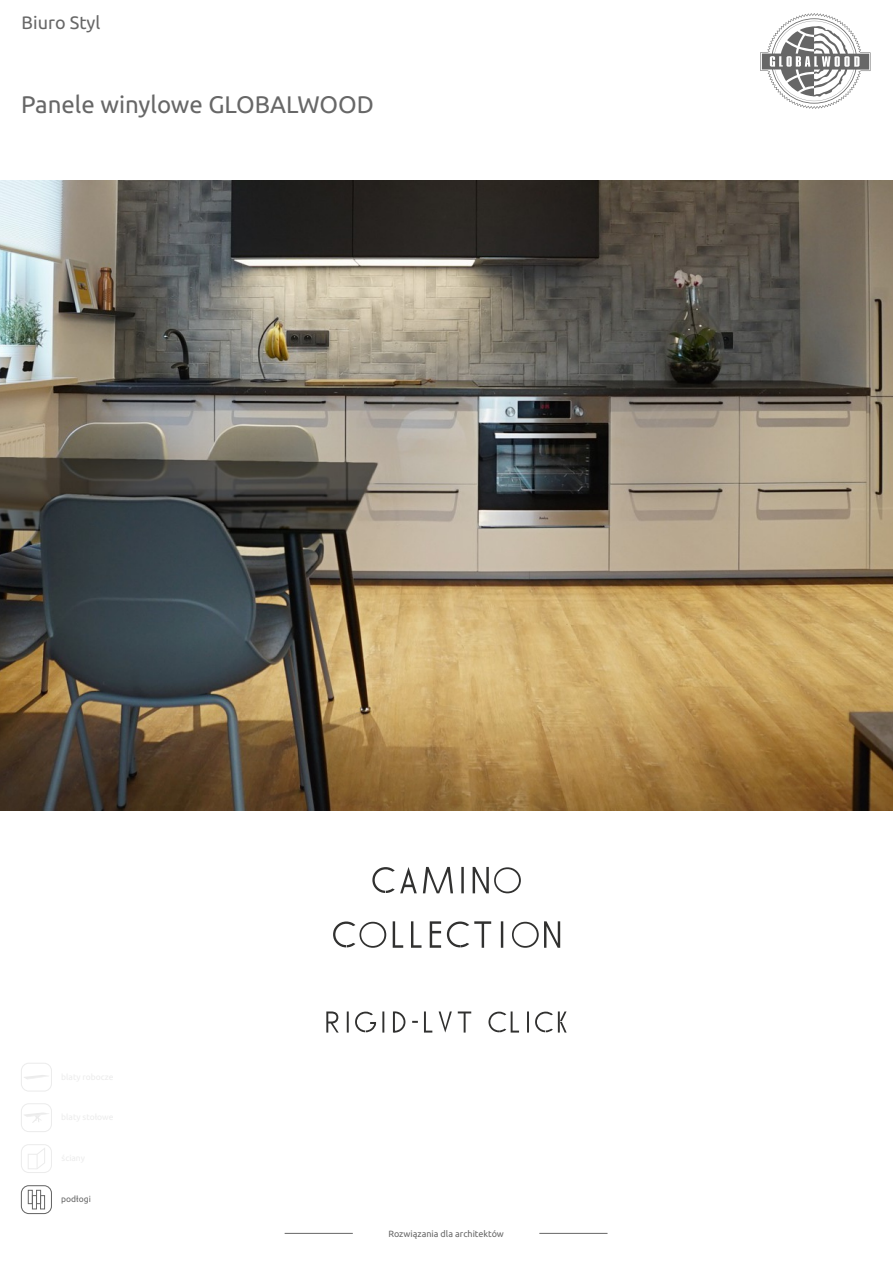
<style>
.page{position:relative;width:893px;height:1263px;background:#fff}
.page>*{position:absolute;margin:0;border:0;box-sizing:border-box;transform-origin:0 0}
.t1{font:24px "Ubuntu";color:#676767}
.t2{font:18px "Ubuntu";color:#676767}
.t3{font:9px "Ubuntu";color:#676767}
.t4{font:8.55px "Ubuntu";color:#676767}
</style>
<div class="page">
<div style="left:21px;top:1063px;width:31px;height:28px;border:1px solid #ececec;border-radius:7px"></div>
<svg style="left:24px;top:1075px;width:23px;height:4px"></svg>
<div style="left:21px;top:1103px;width:31px;height:29px;border:1px solid #ececec;border-radius:7px"></div>
<svg style="left:24px;top:1113px;width:25px;height:10px"></svg>
<svg style="left:21px;top:1144px;width:31px;height:29px"></svg>
<div style="left:21px;top:1185px;width:31px;height:29px;border:1px solid #676767;border-radius:7px"></div>
<div style="left:28px;top:1190px;width:5px;height:14px;border:1px solid #676767"></div>
<div style="left:32px;top:1195px;width:5px;height:14px;border:1px solid #676767"></div>
<div style="left:36px;top:1190px;width:5px;height:14px;border:1px solid #676767"></div>
<div style="left:40px;top:1195px;width:5px;height:14px;border:1px solid #676767"></div>
<hr style="left:285px;top:1233px;width:68px;height:1px;background:#676767">
<hr style="left:539px;top:1233px;width:68px;height:1px;background:#676767">
<svg style="left:760px;top:13px;width:110px;height:96px"></svg>
<img style="left:0;top:181px;width:893px;height:629px">
<svg style="left:333px;top:921px;width:227px;height:27px"></svg>
<svg style="left:372px;top:867px;width:149px;height:26px"></svg>
<svg style="left:326px;top:1011px;width:241px;height:21px"></svg>
<h2 class="t2" style="left:22px;top:15px;width:80px">Biuro Styl</h2>
<h1 class="t1" style="left:21px;top:95px;width:354px">Panele winylowe GLOBALWOOD</h1>
<p class="t4" style="left:61px;top:1195px;width:31px">podłogi</p>
<p class="t3" style="left:388px;top:1230px;width:117px">Rozwiązania dla architektów</p>
</div>
